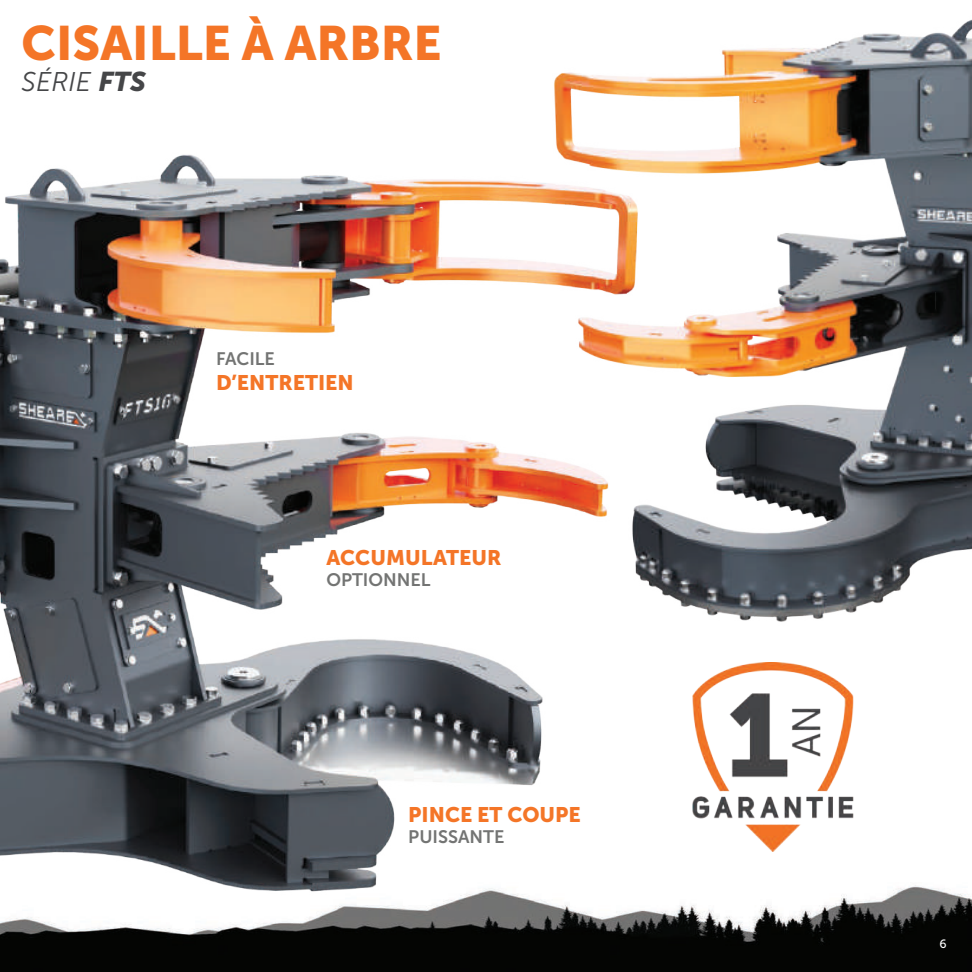
<style>
.page{position:relative;width:972px;height:972px;background:#fff}
.page>*{position:absolute;margin:0;border:0;box-sizing:border-box;transform-origin:0 0}
.t1{font:48px "Museo Sans 900";color:#f47527}
.t2{font:italic 27px "Museo Sans 300";color:#454648}
.t3{font:21px "Museo Sans 900";color:#f47527}
.t4{font:18px "Museo Sans 700";color:#737473}
.t5{font:12px "Museo Sans 500";color:#fff}
.s1{font-family:"Museo Sans 900"}
</style>
<div class="page">
<img style="left:0;top:885px;width:972px;height:87px">
<img style="left:0;top:155px;width:649px;height:811px">
<img style="left:535px;top:19px;width:437px;height:655px">
<img style="left:680px;top:663px;width:200px;height:189px">
<h1 class="t1" style="left:22px;top:16px;width:422px">CISAILLE À ARBRE</h1>
<p class="t2" style="left:22px;top:67px;width:126px">SÉRIE <span class="s1">FTS</span></p>
<p class="t4" style="left:216px;top:349px;width:61px">FACILE</p>
<p class="t3" style="left:216px;top:371px;width:139px">D’ENTRETIEN</p>
<p class="t3" style="left:326px;top:546px;width:177px">ACCUMULATEUR</p>
<p class="t4" style="left:326px;top:570px;width:106px">OPTIONNEL</p>
<p class="t3" style="left:408px;top:802px;width:174px">PINCE ET COUPE</p>
<p class="t4" style="left:408px;top:827px;width:98px">PUISSANTE</p>
<p class="t5" style="left:939px;top:938px;width:9px">6</p>
</div>
